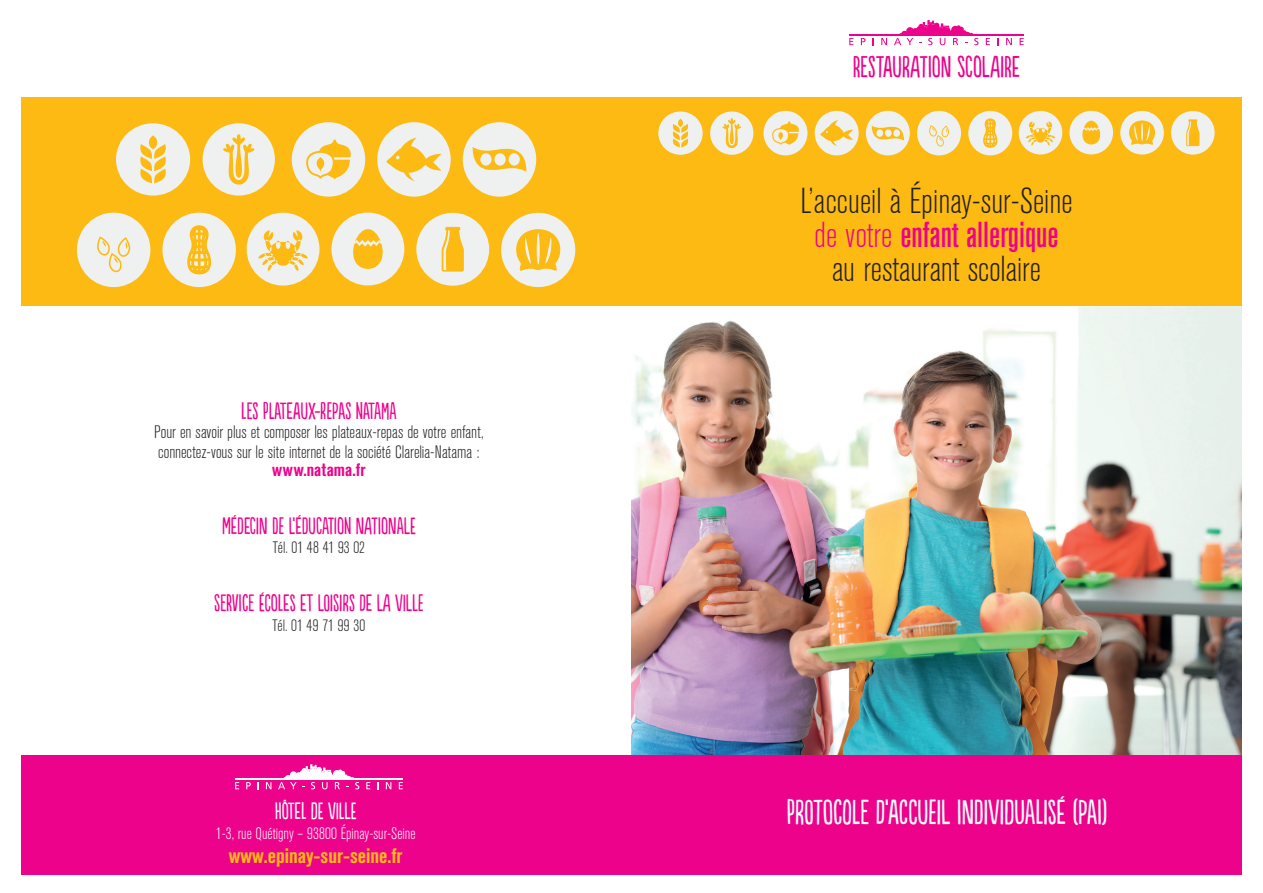
<style>
.page{position:relative;width:1263px;height:893px;background:#fff}
.page>*{position:absolute;margin:0;border:0;box-sizing:border-box;transform-origin:0 0}
.t1{font:300 condensed 35.85px/34.3px "Akzidenz Grotesk BE";color:#231f20;text-align:center}
.t2{font:32.85px "Populaire";letter-spacing:-.005em;color:#fff}
.t3{font:28.35px "Populaire";letter-spacing:-.005em;color:#ed028c}
.t4{font:22.35px "Populaire";color:#ed028c}
.t5{font:22.35px "Populaire";color:#fff}
.t6{font:700 condensed 20.85px "Akzidenz Grotesk BE";color:#fcba13}
.t7{font:300 condensed 17.85px/19.4px "Akzidenz Grotesk BE";color:#231f20}
.t8{font:700 condensed 17.85px "Akzidenz Grotesk BE";letter-spacing:.01em;color:#ed028c}
.t9{font:300 condensed 16.35px "Akzidenz Grotesk BE";color:#fff}
.t10{font:300 condensed 16.35px "Akzidenz Grotesk BE";color:#231f20}
.s1{color:#ed028c}
.s2{font-weight:500;color:#ed028c}
</style>
<div class="page">
<div style="left:21px;top:755px;width:1221px;height:119px;background:#ed028c"></div>
<img style="left:631px;top:306px;width:610px;height:449px">
<hr style="left:849px;top:34px;width:174px;height:2px;background:#ed028c">
<svg style="left:849px;top:38px;width:4px;height:7px"></svg>
<svg style="left:861px;top:38px;width:4px;height:7px"></svg>
<svg style="left:872px;top:38px;width:2px;height:7px"></svg>
<svg style="left:881px;top:38px;width:6px;height:7px"></svg>
<svg style="left:894px;top:20px;width:84px;height:25px"></svg>
<svg style="left:986px;top:38px;width:4px;height:7px"></svg>
<svg style="left:1006px;top:38px;width:6px;height:7px"></svg>
<svg style="left:1019px;top:38px;width:5px;height:7px"></svg>
<div style="left:21px;top:97px;width:1220px;height:209px;background:#fcba13"></div>
<svg style="left:658px;top:111px;width:45px;height:44px"></svg>
<svg style="left:710px;top:111px;width:43px;height:44px"></svg>
<svg style="left:815px;top:111px;width:44px;height:44px"></svg>
<svg style="left:866px;top:111px;width:44px;height:44px"></svg>
<div style="left:885px;top:129px;width:6px;height:8px;background:#eff1f0;border-radius:50%"></div>
<div style="left:876px;top:129px;width:7px;height:8px;background:#eff1f0;border-radius:50%"></div>
<div style="left:893px;top:129px;width:7px;height:8px;background:#eff1f0;border-radius:50%"></div>
<svg style="left:917px;top:111px;width:44px;height:44px"></svg>
<svg style="left:968px;top:111px;width:44px;height:44px"></svg>
<svg style="left:763px;top:111px;width:44px;height:44px"></svg>
<svg style="left:1120px;top:111px;width:44px;height:43px"></svg>
<svg style="left:1019px;top:111px;width:43px;height:43px"></svg>
<svg style="left:1069px;top:111px;width:44px;height:43px"></svg>
<svg style="left:1171px;top:111px;width:44px;height:44px"></svg>
<hr style="left:235px;top:778px;width:168px;height:2px;background:#fff">
<svg style="left:235px;top:782px;width:4px;height:7px"></svg>
<svg style="left:246px;top:782px;width:5px;height:7px"></svg>
<svg style="left:266px;top:782px;width:5px;height:7px"></svg>
<svg style="left:278px;top:764px;width:81px;height:25px"></svg>
<svg style="left:366px;top:782px;width:4px;height:7px"></svg>
<svg style="left:386px;top:782px;width:5px;height:7px"></svg>
<svg style="left:399px;top:782px;width:4px;height:7px"></svg>
<svg style="left:116px;top:123px;width:74px;height:73px"></svg>
<svg style="left:203px;top:123px;width:72px;height:73px"></svg>
<svg style="left:377px;top:122px;width:74px;height:75px"></svg>
<svg style="left:463px;top:122px;width:73px;height:75px"></svg>
<div style="left:494px;top:153px;width:12px;height:13px;background:#eff1f0;border-radius:50%"></div>
<div style="left:480px;top:153px;width:11px;height:13px;background:#eff1f0;border-radius:50%"></div>
<div style="left:509px;top:153px;width:11px;height:13px;background:#eff1f0;border-radius:50%"></div>
<svg style="left:292px;top:122px;width:73px;height:75px"></svg>
<svg style="left:77px;top:213px;width:73px;height:74px"></svg>
<svg style="left:162px;top:213px;width:74px;height:74px"></svg>
<svg style="left:247px;top:213px;width:72px;height:73px"></svg>
<svg style="left:331px;top:213px;width:73px;height:72px"></svg>
<svg style="left:416px;top:213px;width:73px;height:73px"></svg>
<svg style="left:501px;top:213px;width:74px;height:74px"></svg>
<p class="t4" style="left:241px;top:399px;width:157px">LES PLATEAUX-REPAS NATAMA</p>
<p class="t7" style="left:154px;top:423px;width:331px">Pour en savoir plus et composer les plateaux-repas de votre enfant, connectez-vous sur le site internet de la société Clarelia-Natama :</p>
<p class="t8" style="left:272px;top:459px;width:95px">www.natama.fr</p>
<p class="t4" style="left:222px;top:513px;width:195px">MÉDECIN DE L’ÉDUCATION NATIONALE</p>
<p class="t10" style="left:273px;top:539px;width:94px">Tél. 01 48 41 93 02</p>
<p class="t4" style="left:214px;top:591px;width:211px">SERVICE ÉCOLES ET LOISIRS DE LA VILLE</p>
<p class="t10" style="left:272px;top:616px;width:94px">Tél. 01 49 71 99 30</p>
<p class="t5" style="left:275px;top:799px;width:83px">HÔTEL DE VILLE</p>
<p class="t9" style="left:216px;top:824px;width:201px">1-3, rue Quétigny – 93800 Épinay-sur-Seine</p>
<p class="t6" style="left:229px;top:843px;width:175px">www.epinay-sur-seine.fr</p>
<h3 class="t3" style="left:853px;top:51px;width:169px">RESTAURATION SCOLAIRE</h3>
<h1 class="t1" style="left:800px;top:184px;width:274px">L’accueil à Épinay-sur-Seine <span class="s1">de votre</span> <span class="s2">enfant allergique </span>au restaurant scolaire</h1>
<h2 class="t2" style="left:786px;top:794px;width:323px">PROTOCOLE D’ACCUEIL INDIVIDUALISÉ (PAI)</h2>
</div>
